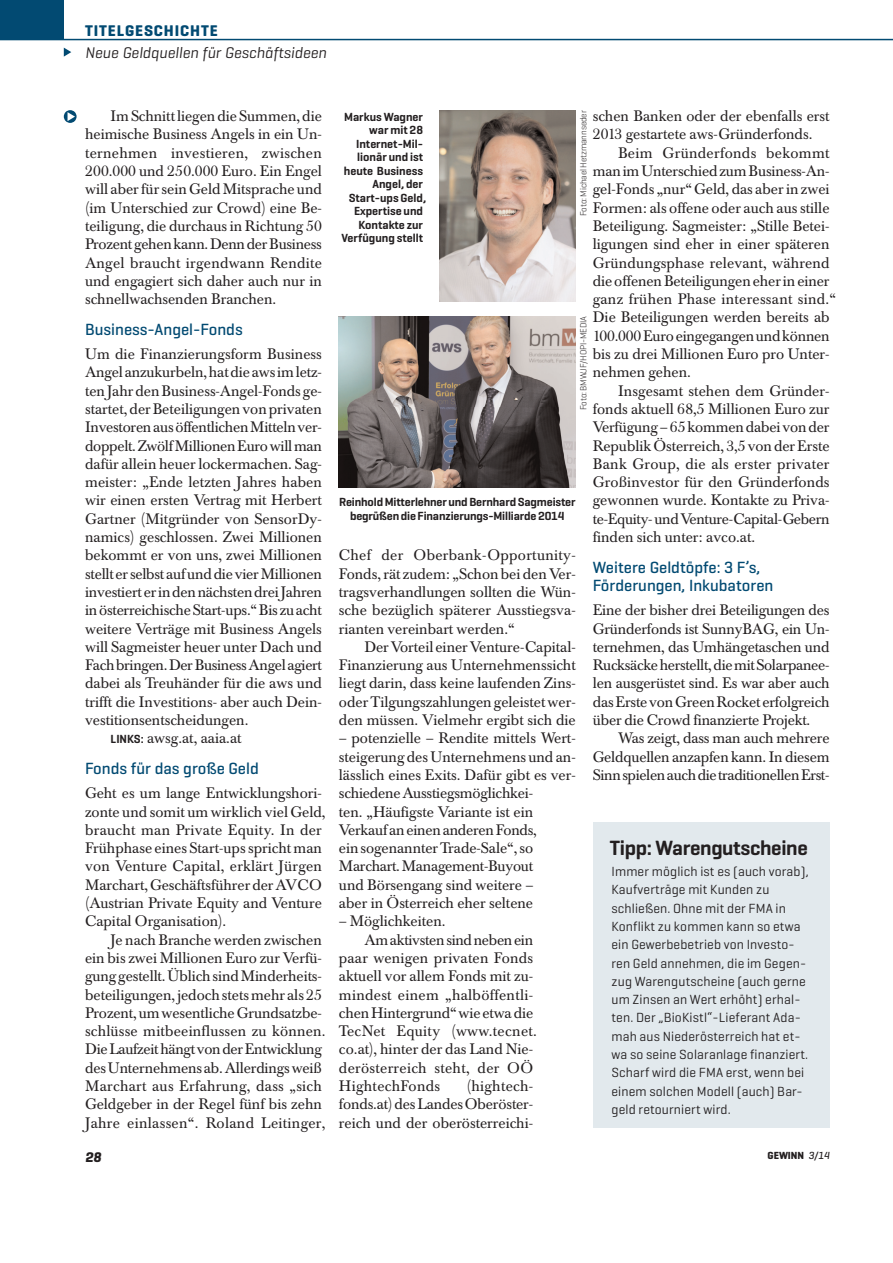
<style>
.page{position:relative;width:893px;height:1263px;background:#fff}
.page>*{position:absolute;margin:0;border:0;box-sizing:border-box;transform-origin:0 0}
.t1{font:600 21px "Geogrotesque";letter-spacing:-.015em;color:#231f20}
.t2{font:500 16.5px/18.3px "Geogrotesque";color:#024a72}
.t3{font:italic 15.75px "Geogrotesque";color:#231f20}
.t4{font:700 15.75px "Geogrotesque";letter-spacing:.055em;color:#024a72}
.t5{font:15px/18.3px "Baskerville BE";color:#231f20;text-align:justify}
.t6{font:15px "Baskerville BE";letter-spacing:-.02em;color:#231f20}
.t7{font:15px "Baskerville BE";letter-spacing:.02em;color:#231f20}
.t8{font:italic 700 14.25px "Geogrotesque";color:#231f20}
.t9{font:13.5px/18.3px "Geogrotesque";letter-spacing:.01em;color:#231f20}
.t10{font:600 12px/13.5px "Geogrotesque";color:#231f20;text-align:center}
.t11{font:700 10.5px "Geogrotesque";color:#231f20}
.t12{font:300 9px "Geogrotesque";letter-spacing:-.015em;color:#231f20}
.s1{font-family:"Geogrotesque";font-weight:600;font-size:12px}
.s2{font-weight:500;font-style:italic}
</style>
<div class="page">
<div style="left:0;top:0;width:64px;height:40px;background:#024a72"></div>
<hr style="left:0;top:39px;width:892px;height:1px;background:#024a72">
<svg style="left:64px;top:48px;width:7px;height:9px"></svg>
<img style="left:339px;top:317px;width:236px;height:171px">
<div style="left:592px;top:823px;width:237px;height:305px;background:#e2e9ed"></div>
<svg style="left:64px;top:110px;width:13px;height:13px"></svg>
<img style="left:439px;top:110px;width:136px;height:192px">
<p class="t4" style="left:85px;top:22px;width:134px">TITELGESCHICHTE</p>
<p class="t3" style="left:85px;top:44px;width:243px">Neue Geldquellen für Geschäftsideen</p>
<p class="t5" style="left:85px;top:109px;width:238px;text-indent:26px">Im Schnitt liegen die Summen, die heimische Business Angels in ein Un&shy;ternehmen investieren, zwischen 200.000 und 250.000 Euro. Ein Engel will aber für sein Geld Mitsprache und (im Unterschied zur Crowd) eine Be&shy;teiligung, die durchaus in Richtung 50<br>Prozent gehen kann. Denn der Business Angel braucht irgendwann Rendite und engagiert sich daher auch nur in schnellwachsenden Branchen.</p>
<p class="t2" style="left:85px;top:322px;width:159px">Business-Angel-Fonds</p>
<p class="t5" style="left:85px;top:346px;width:238px">Um die Finanzierungsform Business</p>
<p class="t5" style="left:85px;top:365px;width:238px">Angel anzukurbeln, hat die aws im letz-</p>
<p class="t5" style="left:85px;top:383px;width:238px">ten Jahr den Business-Angel-Fonds ge-</p>
<p class="t5" style="left:85px;top:401px;width:238px">startet, der Beteiligungen von privaten</p>
<p class="t5" style="left:85px;top:420px;width:238px">Investoren aus öffentlichen Mitteln ver-</p>
<p class="t6" style="left:85px;top:440px;width:238px">doppelt. Zwölf Millionen Euro will man</p>
<p class="t5" style="left:85px;top:456px;width:238px">dafür allein heuer lockermachen. Sag-</p>
<p class="t5" style="left:85px;top:475px;width:238px">meister: „Ende letzten Jahres haben</p>
<p class="t5" style="left:85px;top:493px;width:238px">wir einen ersten Vertrag mit Herbert</p>
<p class="t5" style="left:85px;top:511px;width:238px">Gartner (Mitgründer von SensorDy-</p>
<p class="t5" style="left:85px;top:529px;width:238px">namics) geschlossen. Zwei Millionen</p>
<p class="t5" style="left:85px;top:548px;width:238px">bekommt er von uns, zwei Millionen</p>
<p class="t5" style="left:85px;top:566px;width:238px">stellt er selbst auf und die vier Millionen</p>
<p class="t5" style="left:85px;top:584px;width:238px">investiert er in den nächsten drei Jahren</p>
<p class="t5" style="left:85px;top:603px;width:238px">in österreichische Start-ups.“ Bis zu acht</p>
<p class="t5" style="left:85px;top:621px;width:238px">weitere Verträge mit Business Angels</p>
<p class="t5" style="left:85px;top:639px;width:238px">will Sagmeister heuer unter Dach und</p>
<p class="t6" style="left:85px;top:659px;width:238px">Fach bringen. Der Business Angel agiert</p>
<p class="t5" style="left:85px;top:676px;width:238px">dabei als Treuhänder für die aws und</p>
<p class="t5" style="left:85px;top:694px;width:238px">trifft die Investitions- aber auch Dein-</p>
<p class="t5" style="left:85px;top:712px;width:165px">vestitionsentscheidungen.</p>
<p class="t5" style="left:111px;top:731px;width:132px"><span class="s1">LINKS:</span> awsg.at, aaia.at</p>
<p class="t2" style="left:85px;top:761px;width:175px">Fonds für das große Geld</p>
<p class="t5" style="left:85px;top:786px;width:242px;text-align:left">Geht es um lange Entwicklungshori&shy;zonte und somit um wirklich viel Geld, braucht man Private Equity. In der Frühphase eines Start-ups spricht man von Venture Capital, erklärt Jürgen Marchart, Geschäftsführer der AVCO (Austrian Private Equity and Venture Capital Organisation).</p>
<p class="t5" style="left:85px;top:932px;width:242px;text-align:left;text-indent:26px">Je nach Branche werden zwischen ein bis zwei Millionen Euro zur Verfü&shy;gung gestellt. Üblich sind Minderheits&shy;beteiligungen, jedoch stets mehr als 25<br>Prozent, um wesentliche Grundsatzbe&shy;schlüsse mitbeeinflussen zu können.<br>Die Laufzeit hängt von der Entwicklung des Unternehmens ab. Allerdings weiß Marchart aus Erfahrung, dass „sich Geldgeber in der Regel fünf bis zehn Jahre einlassen“. Roland Leitinger,</p>
<p class="t5" style="left:592px;top:109px;width:238px">schen Banken oder der ebenfalls erst<br>2013 gestartete aws-Gründerfonds.</p>
<p class="t5" style="left:592px;top:145px;width:245px;text-align:left;text-indent:26px">Beim Gründerfonds bekommt man im Unterschied zum Business-An&shy;gel-Fonds „nur“ Geld, das aber in zwei Formen: als offene oder auch aus stille Beteiligung. Sagmeister: „Stille Betei&shy;ligungen sind eher in einer späteren Gründungsphase relevant, während die offenen Beteiligungen eher in einer ganz frühen Phase interessant sind.“ Die Beteiligungen werden bereits ab 100.000 Euro eingegangen und können bis zu drei Millionen Euro pro Unter&shy;nehmen gehen.</p>
<p class="t5" style="left:592px;top:383px;width:238px;text-indent:26px">Insgesamt stehen dem Gründer&shy;fonds aktuell 68,5 Millionen Euro zur Verfügung – 65 kommen dabei von der Republik Österreich, 3,5 von der Erste Bank Group, die als erster privater Großinvestor für den Gründerfonds gewonnen wurde. Kontakte zu Priva&shy;te-Equity- und Venture-Capital-Gebern finden sich unter: avco.at.</p>
<p class="t2" style="left:592px;top:560px;width:182px">Weitere Geldtöpfe: 3 F’s,<br>Förderungen, Inkubatoren</p>
<p class="t5" style="left:592px;top:603px;width:238px">Eine der bisher drei Beteiligungen des Gründerfonds ist SunnyBAG, ein Un&shy;ternehmen, das Umhängetaschen und Rucksäcke herstellt, die mit Solarpanee&shy;len ausgerüstet sind. Es war aber auch das Erste von Green Rocket erfolgreich über die Crowd finanzierte Projekt.</p>
<p class="t5" style="left:592px;top:731px;width:238px;text-indent:26px">Was zeigt, dass man auch mehrere Geldquellen anzapfen kann. In diesem Sinn spielen auch die traditionellen Erst-</p>
<p class="t10" style="left:341px;top:111px;width:86px;text-align:right">Markus Wagner war mit 28<br>Internet-Mil - lionär und ist heute Business<br>Angel, der<br>Start-ups Geld,<br>Expertise und<br>Kontakte zur<br>Verfügung stellt</p>
<p class="t12" style="left:580px;top:216px;width:107px;rotate:-90deg">Foto: Michael Hetzmannseder</p>
<p class="t12" style="left:580px;top:410px;width:95px;rotate:-90deg">Foto: BMWJF/HOPI-MEDIA</p>
<p class="t10" style="left:339px;top:497px;width:238px">Reinhold Mitterlehner und Bernhard Sagmeister begrüßen die Finanzierungs-Milliarde 2014</p>
<p class="t5" style="left:339px;top:548px;width:238px">Chef der Oberbank-Opportunity-Fonds, rät zudem: „Schon bei den Ver&shy;tragsverhandlungen sollten die Wün&shy;sche bezüglich späterer Ausstiegsva&shy;rianten vereinbart werden.“</p>
<p class="t5" style="left:339px;top:639px;width:238px;text-indent:26px">Der Vorteil einer Venture-Capital-Finanzierung aus Unternehmenssicht liegt darin, dass keine laufenden Zins&shy;oder Tilgungszahlungen geleistet wer&shy;den müssen. Vielmehr ergibt sich die</p>
<p class="t5" style="left:339px;top:731px;width:238px;text-align:left">– potenzielle – Rendite mittels Wert&shy;steigerung des Unternehmens und an&shy;lässlich eines Exits. Dafür gibt es ver&shy;schiedene Ausstiegsmöglichkei-<br>ten. „Häufigs te Variante ist ein Verkauf an einen anderen Fonds,<br>ein sogenannter Trade-Sale“, so Marchart. Management-Buyout<br>und Börsengang sind weitere –<br>aber in Österreich eher seltene</p>
<p class="t5" style="left:339px;top:914px;width:108px">– Möglichkeiten.</p>
<p class="t6" style="left:364px;top:934px;width:170px">Am aktivsten sind neben ein</p>
<p class="t5" style="left:339px;top:950px;width:196px">paar wenigen privaten Fonds</p>
<p class="t5" style="left:339px;top:969px;width:196px">aktuell vor allem Fonds mit zu-</p>
<p class="t7" style="left:339px;top:989px;width:196px">mindest einem „halböffentli-</p>
<p class="t5" style="left:339px;top:1005px;width:196px">chen Hintergrund“ wie etwa die</p>
<p class="t7" style="left:339px;top:1025px;width:199px">TecNet Equity (www.tecnet.</p>
<p class="t5" style="left:339px;top:1042px;width:196px">co.at), hinter der das Land Nie-</p>
<p class="t7" style="left:339px;top:1062px;width:196px">derösterreich steht, der OÖ</p>
<p class="t7" style="left:339px;top:1080px;width:103px">HightechFonds</p>
<h1 class="t1" style="left:609px;top:841px;width:199px">Tipp: Warengutscheine</h1>
<p class="t9" style="left:611px;top:864px;width:199px">Immer möglich ist es (auch vorab),<br>Kaufverträge mit Kunden zu schließen. Ohne mit der FMA in<br>Konflikt zu kommen kann so etwa ein Gewerbebetrieb von Investo&shy;ren Geld annehmen, die im Gegen&shy;zug Warengutscheine (auch gerne um Zinsen an Wert erhöht) erhal&shy;ten. Der „BioKistl“-Lieferant Ada&shy;mah aus Niederösterreich hat et&shy;wa so seine Solaranlage finanziert.<br>Scharf wird die FMA erst, wenn bei einem solchen Modell (auch) Bar&shy;geld retourniert wird.</p>
<p class="t5" style="left:339px;top:1078px;width:196px;text-indent:128px">(hightech&shy;fonds.at) des Landes Oberöster&shy;reich und der oberösterreichi-</p>
<p class="t8" style="left:85px;top:1149px;width:18px">28</p>
<p class="t11" style="left:767px;top:1149px;width:64px">GEWINN <span class="s2">3/14</span></p>
</div>
